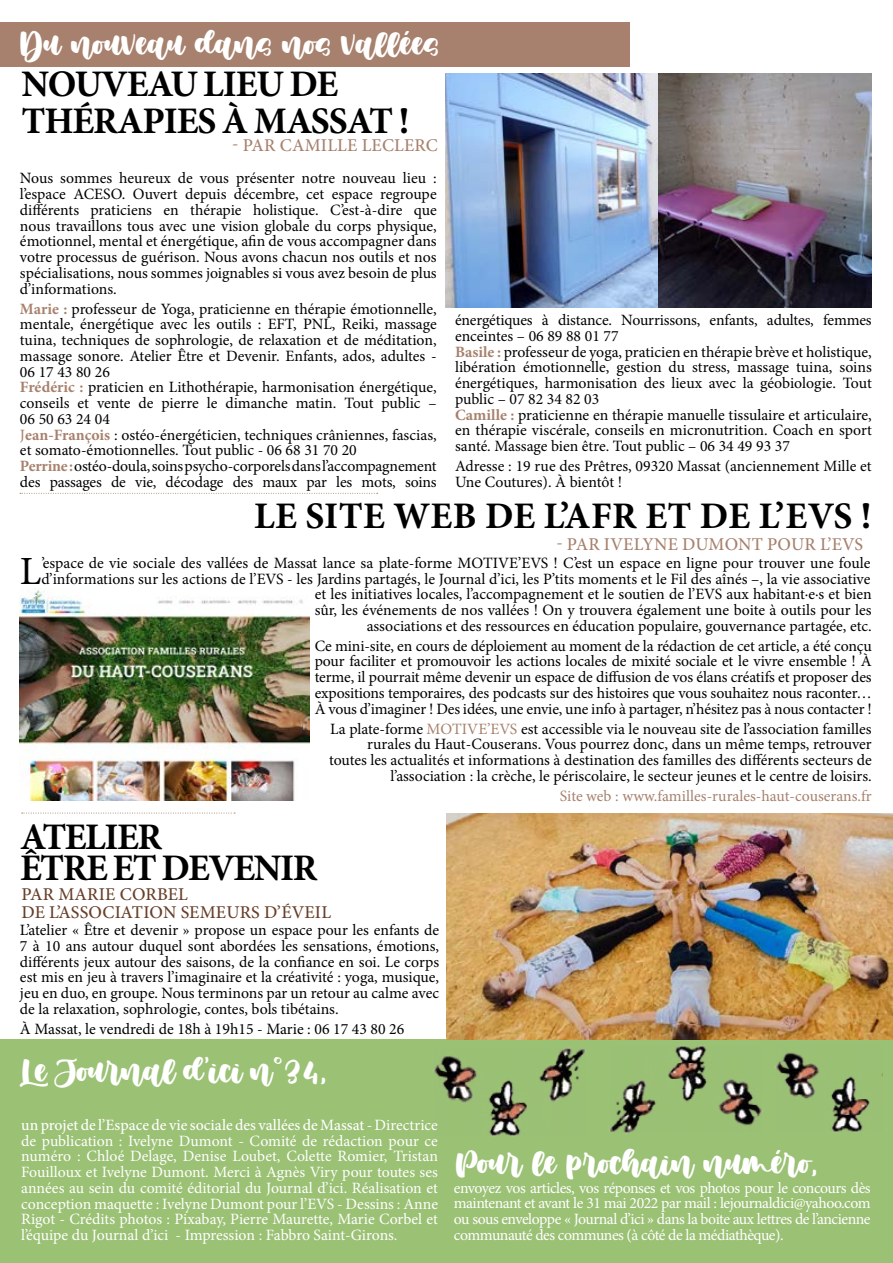
<style>
.page{position:relative;width:893px;height:1263px;background:#fff}
.page>*{position:absolute;margin:0;border:0;box-sizing:border-box;transform-origin:0 0}
.t1{font:40.05px "Minion Pro";color:#000}
.t2{font:700 37.5px/31.5px "Minion Pro";letter-spacing:-.03em;color:#000}
.t3{font:700 37.5px "Minion Pro";letter-spacing:.01em;color:#000}
.t4{font:30px "Muthiara Demo Version";color:#fff}
.t5{font:500 18px "Minion Pro";letter-spacing:.01em;color:#a7816d}
.t6{font:500 18px/18px "Minion Pro";letter-spacing:.01em;color:#673f2a}
.t7{font:15.75px/15.8px "Minion Pro";color:#000}
.t8{font:15.75px/15.8px "Minion Pro";letter-spacing:-.02em;color:#fff;text-align:justify}
.t9{font:15.75px "Minion Pro";color:#a7816d}
.s1{font-weight:700;color:#a7816d}
.s2{color:#a7816d}
.s3{font-weight:500}
</style>
<div class="page">
<div style="left:0;top:1040px;width:893px;height:223px;background:#9bc175"></div>
<div style="left:0;top:22px;width:629px;height:45px;background:#a7816d"></div>
<img style="left:20px;top:589px;width:290px;height:211px">
<img style="left:446px;top:813px;width:447px;height:227px">
<img style="left:445px;top:73px;width:426px;height:234px">
<img style="left:433px;top:1048px;width:153px;height:88px">
<img style="left:605px;top:1036px;width:159px;height:98px">
<img style="left:773px;top:1036px;width:109px;height:97px">
<svg style="left:20px;top:493px;width:358px;height:1px"></svg>
<svg style="left:22px;top:813px;width:213px;height:1px"></svg>
<h3 class="t4" style="left:21px;top:27px;width:420px">Du nouveau dans nos vallées</h3>
<h2 class="t2" style="left:21px;top:65px;width:389px;line-height:37.5px">NOUVEAU LIEU DE<br>THÉRAPIES à MASSAT !</h2>
<p class="t5" style="left:232px;top:133px;width:207px">- PAR CAMILLE LECLERC</p>
<p class="t7" style="left:20px;top:171px;width:418px;text-align:justify">Nous sommes heureux de vous présenter notre nouveau lieu : l’espace ACESO. Ouvert depuis décembre, cet espace regroupe différents praticiens en thérapie holistique. C’est-à-dire que nous travaillons tous avec une vision globale du corps physique, émotionnel, mental et énergétique, afin de vous accompagner dans votre processus de guérison. Nous avons chacun nos outils et nos spécialisations, nous sommes joignables si vous avez besoin de plus d’informations.</p>
<p class="t7" style="left:20px;top:301px;width:418px"><span class="s1">Marie :</span> professeur de Yoga, praticienne en thérapie émotionnelle, mentale, énergétique avec les outils : EFT, PNL, Reiki, massage tuina, techniques de sophrologie, de relaxation et de méditation, massage sonore. Atelier Être et Devenir. Enfants, ados, adultes - 06 17 43 80 26<br><span class="s1">Frédéric :</span> praticien en Lithothérapie, harmonisation énergétique, conseils et vente de pierre le dimanche matin. Tout public – 06 50 63 24 04<br><span class="s2">J</span><span class="s1">ean-François</span> : ostéo-énergéticien, techniques crâniennes, fascias, et somato-émotionnelles. Tout public - 06 68 31 70 20<br><span class="s1">Perrine :</span> ostéo-doula, soins psycho-corporels dans l’accompagnement des passages de vie, décodage des maux par les mots, soins</p>
<p class="t7" style="left:455px;top:312px;width:418px">énergétiques à distance. Nourrissons, enfants, adultes, femmes enceintes – 06 89 88 01 77<br><span class="s1">Basile :</span> professeur de yoga, praticien en thérapie brève et holistique, libération émotionnelle, gestion du stress, massage tuina, soins énergétiques, harmonisation des lieux avec la géobiologie. Tout public – 07 82 34 82 03<br><span class="s1">Camille :</span> praticienne en thérapie manuelle tissulaire et articulaire, en thérapie viscérale, conseils en micronutrition. Coach en sport santé. Massage bien être. Tout public – 06 34 49 93 37</p>
<p class="t7" style="left:455px;top:458px;width:418px">Adresse : 19 rue des Prêtres, 09320 Massat (anciennement Mille et<br>Une Coutures). À bientôt !</p>
<h2 class="t3" style="left:254px;top:490px;width:619px">Le SITE WEB DE L’AFR et de l’EVS !</h2>
<p class="t5" style="left:556px;top:532px;width:287px">- PAR IVELYNE DUMONT POUR L’EVS</p>
<h1 class="t1" style="left:20px;top:544px;width:23px">L</h1>
<p class="t7" style="left:41px;top:555px;width:831px">’espace de vie sociale des vallées de Massat lance sa plate-forme MOTIVE’EVS ! C’est un espace en ligne pour trouver une foule d’informations sur les actions de l’EVS - les Jardins partagés, le Journal d’ici, les P’tits moments et le Fil des aînés –, la vie associative</p>
<p class="t7" style="left:315px;top:586px;width:559px;text-align:right">et les initiatives locales, l’accompagnement et le soutien de l’EVS aux habitant·e·s et bien sûr, les événements de nos vallées ! On y trouvera également une boite à outils pour les associations et des ressources en éducation populaire, gouvernance partagée, etc.</p>
<p class="t7" style="left:315px;top:638px;width:559px;text-align:justify">Ce mini-site, en cours de déploiement au moment de la rédaction de cet article, a été conçu pour faciliter et promouvoir les actions locales de mixité sociale et le vivre ensemble ! À terme, il pourrait même devenir un espace de diffusion de vos élans créatifs et proposer des expositions temporaires, des podcasts sur des histoires que vous souhaitez nous raconter… À vous d’imaginer ! Des idées, une envie, une info à partager, n’hésitez pas à nous contacter !</p>
<p class="t7" style="left:329px;top:721px;width:544px;text-align:right">La plate-forme <span class="s2">MOTIVE’EVS</span> est accessible via le nouveau site de l’association familles rurales du Haut-Couserans. Vous pourrez donc, dans un même temps, retrouver toutes les actualités et informations à destination des familles des différents secteurs de l’association : la crèche, le périscolaire, le secteur jeunes et le centre de loisirs.</p>
<p class="t9" style="left:560px;top:785px;width:313px">Site web : www.familles-rurales-haut-couserans.fr</p>
<h2 class="t2" style="left:20px;top:821px;width:297px">ATELIER<br>ÊTRE ET DEVENIR</h2>
<p class="t6" style="left:21px;top:886px;width:311px">PAR MARIE CORBEL<br>DE L’ASSOCIATION SEMEURS D’ÉVEIL</p>
<p class="t7" style="left:20px;top:922px;width:421px;text-align:justify">L’atelier « Être et devenir » propose un espace pour les enfants de 7 à 10 ans autour duquel sont abordées les sensations, émotions, différents jeux autour des saisons, de la confiance en soi. Le corps est mis en jeu à travers l’imaginaire et la créativité : yoga, musique, jeu en duo, en groupe. Nous terminons par un retour au calme avec de la relaxation, sophrologie, contes, bols tibétains.</p>
<p class="t7" style="left:20px;top:1021px;width:386px">À Massat, le vendredi de 18h à 19h15 - Marie : 06 17 43 80 26</p>
<h3 class="t4" style="left:20px;top:1054px;width:308px">Le Journal d’ici n°34,</h3>
<p class="t8" style="left:21px;top:1117px;width:418px"><span class="s3">UN PROJET DE L’ESPACE DE VIE SOCIALE DES VALLÉES DE MASSAT -</span> Directrice de publication : Ivelyne Dumont - Comité de rédaction pour ce numéro : Chloé Delage, Denise Loubet, Colette Romier, Tristan Fouilloux et Ivelyne Dumont. Merci à Agnès Viry pour toutes ses années au sein du comité éditorial du Journal d’ici. Réalisation et conception maquette : Ivelyne Dumont pour l’EVS - Dessins : Anne Rigot - Crédits photos : Pixabay, Pierre Maurette, Marie Corbel et l’équipe du Journal d’ici - Impression : Fabbro Saint-Girons.</p>
<h3 class="t4" style="left:456px;top:1146px;width:363px">Pour le prochain numéro,</h3>
<p class="t8" style="left:454px;top:1180px;width:418px">envoyez vos articles, vos réponses et vos photos pour le concours dès maintenant et avant le 31 mai 2022 par mail : lejournaldici@yahoo.com ou sous enveloppe « Journal d’ici » dans la boite aux lettres de l’ancienne communauté des communes (à côté de la médiathèque).</p>
</div>
